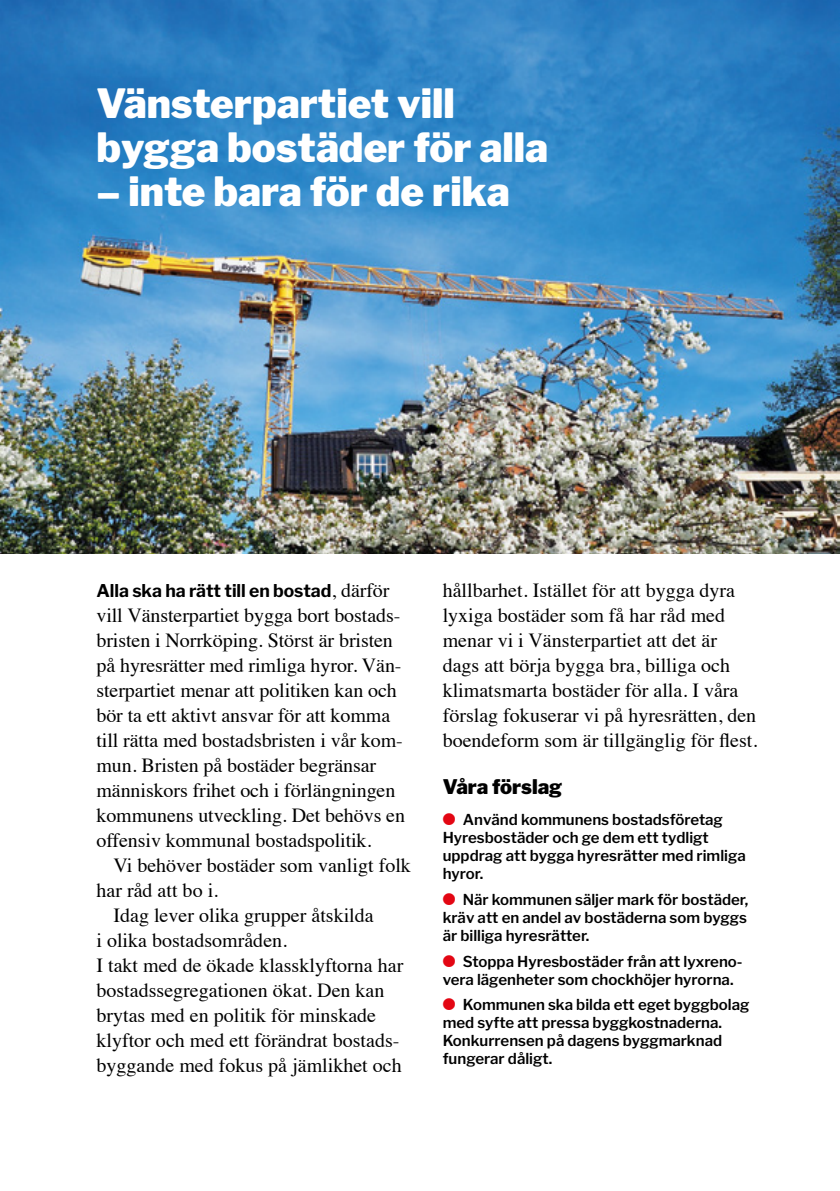
<style>
.page{position:relative;width:840px;height:1191px;background:#fff}
.page>*{position:absolute;margin:0;border:0;box-sizing:border-box;transform-origin:0 0}
.Rubrik_2{font:900 40px/44px "Libre Franklin";color:#fff}
.Brödtext_indrag{font:20px/25px "Times";color:#000}
.Brödtext{font:20px/25px "Times";letter-spacing:-.005em;color:#000}
.Rubrik_3{font:900 20px "Libre Franklin";color:#000}
.Brödtext-2{font:700 17.6px "Libre Franklin";letter-spacing:-.005em;color:#000}
.Frågor{font:600 15px/18px "Libre Franklin";color:#000}
.s1{font-family:"Times";font-weight:400;font-size:20px}
.s2{font-family:"Monotype Sorts";font-weight:400;font-size:16px;color:#e30613}
</style>
<div class="page">
<img style="left:0;top:0;width:839px;height:554px">
<p class="Rubrik_2" style="left:96px;top:82px;width:453px">Vänsterpartiet vill bygga bostäder för alla</p>
<p class="Rubrik_2" style="left:96px;top:170px;width:414px">– inte bara för de rika</p>
<p class="Brödtext-2" style="left:96px;top:580px;width:294px">Alla ska ha rätt till en bostad<span class="s1">, därför</span></p>
<p class="Brödtext" style="left:96px;top:601px;width:310px">vill Vänsterpartiet bygga bort bostads&shy;bristen i Norrköping. Störst är bristen på hyresrätter med rimliga hyror. Vän&shy;sterpartiet menar att politiken kan och bör ta ett aktivt ansvar för att komma till rätta med bostadsbristen i vår kom&shy;mun. Bristen på bostäder begränsar människors frihet och i förlängningen kommunens utveckling. Det behövs en offensiv kommunal bostadspolitik.</p>
<p class="Brödtext_indrag" style="left:96px;top:851px;width:316px;text-indent:17px">Vi behöver bostäder som vanligt folk har råd att bo i.</p>
<p class="Brödtext_indrag" style="left:96px;top:901px;width:308px;text-indent:17px">Idag lever olika grupper åtskilda<br>i olika bostadsområden.<br>I takt med de ökade klassklyftorna har bostadssegregationen ökat. Den kan brytas med en politik för minskade klyftor och med ett förändrat bostads&shy;byggande med fokus på jämlikhet och</p>
<p class="Brödtext_indrag" style="left:442px;top:576px;width:316px">hållbarhet. Istället för att bygga dyra lyxiga bostäder som få har råd med menar vi i Vänsterpartiet att det är dags att börja bygga bra, billiga och klimatsmarta bostäder för alla. I våra förslag fokuserar vi på hyresrätten, den boendeform som är tillgänglig för flest.</p>
<p class="Rubrik_3" style="left:442px;top:774px;width:121px">Våra förslag</p>
<p class="Frågor" style="left:442px;top:811px;width:304px"><span class="s2">l</span> Använd kommunens bostadsföretag<br>Hyresbostäder och ge dem ett tydligt uppdrag att bygga hyresrätter med rimliga hyror.</p>
<p class="Frågor" style="left:442px;top:890px;width:307px;text-align:justify"><span class="s2">l</span> När kommunen säljer mark för bostäder, kräv att en andel av bostäderna som byggs är billiga hyresrätter.</p>
<p class="Frågor" style="left:442px;top:952px;width:301px"><span class="s2">l</span> Stoppa Hyresbostäder från att lyxreno&shy;vera lägenheter som chockhöjer hyrorna.</p>
<p class="Frågor" style="left:442px;top:996px;width:308px"><span class="s2">l</span> Kommunen ska bilda ett eget byggbolag med syfte att pressa byggkostnaderna.<br>Konkurrensen på dagens byggmarknad fungerar dåligt.</p>
</div>
